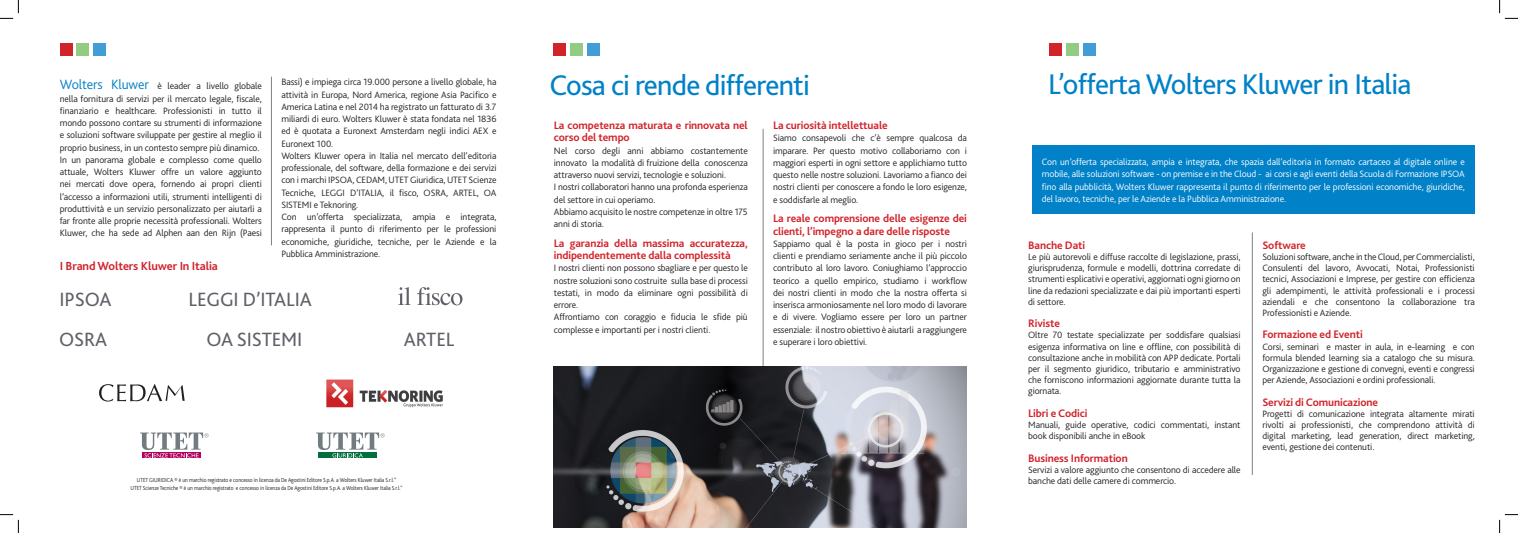
<style>
.page{position:relative;width:1518px;height:533px;background:#fff}
.page>*{position:absolute;margin:0;border:0;box-sizing:border-box;transform-origin:0 0}
.t1{font:29.75px "Bliss 2";letter-spacing:-.025em;color:#0081c8}
.t2{font:20.12px "Bliss 2";letter-spacing:-.01em;color:#616068}
.t3{font:700 12.25px "Bliss 2";letter-spacing:-.01em;color:#d1232a}
.t4{font:700 11.38px/12.2px "Bliss 2";letter-spacing:-.01em;color:#d1232a}
.t5{font:300 9.62px/12.2px "Bliss 2";letter-spacing:-.01em;color:#231f20;text-align:justify}
.t6{font:300 9.62px/12.2px "Bliss 2";letter-spacing:-.01em;color:#fff;text-align:justify}
.t7{font:300 6.12px/7.9px "Bliss 2";letter-spacing:-.01em;color:#231f20;text-align:center;scale:.9 1}
.s1{font-size:14px;color:#0081c8}
</style>
<div class="page">
<hr style="left:763px;top:129px;width:1px;height:361px;background:#808285">
<hr style="left:1252px;top:232px;width:1px;height:243px;background:#808285">
<div style="left:587px;top:43px;width:12px;height:13px;background:#409dd6"></div>
<div style="left:570px;top:43px;width:12px;height:13px;background:#92cc83"></div>
<div style="left:553px;top:43px;width:12px;height:13px;background:#d1232a"></div>
<div style="left:94px;top:43px;width:12px;height:13px;background:#409dd6"></div>
<div style="left:77px;top:43px;width:12px;height:13px;background:#92cc83"></div>
<div style="left:60px;top:43px;width:12px;height:13px;background:#d1232a"></div>
<div style="left:1083px;top:43px;width:13px;height:13px;background:#409dd6"></div>
<div style="left:1066px;top:43px;width:13px;height:13px;background:#92cc83"></div>
<div style="left:1049px;top:43px;width:13px;height:13px;background:#d1232a"></div>
<img style="left:554px;top:367px;width:412px;height:160px">
<hr style="left:271px;top:77px;width:1px;height:168px;background:#808285">
<svg style="left:142px;top:457px;width:59px;height:1px"></svg>
<svg style="left:140px;top:432px;width:69px;height:25px"></svg>
<svg style="left:318px;top:457px;width:58px;height:1px"></svg>
<svg style="left:316px;top:432px;width:68px;height:25px"></svg>
<img style="left:326px;top:379px;width:117px;height:29px">
<svg style="left:398px;top:287px;width:64px;height:18px"></svg>
<svg style="left:99px;top:384px;width:86px;height:17px"></svg>
<div style="left:1032px;top:145px;width:442px;height:68px;background:#0081c8"></div>
<svg style="left:0;top:0;width:19px;height:19px"></svg>
<svg style="left:0;top:514px;width:19px;height:19px"></svg>
<svg style="left:1499px;top:0;width:18px;height:19px"></svg>
<svg style="left:1499px;top:514px;width:18px;height:19px"></svg>
<p class="t5" style="left:60px;top:80px;width:204px"><span class="s1">Wolters Kluwer</span> è leader a livello globale</p>
<h1 class="t1" style="left:549px;top:66px;width:262px">Cosa ci rende differenti</h1>
<h1 class="t1" style="left:1048px;top:65px;width:365px">L’offerta Wolters Kluwer in Italia</h1>
<p class="t5" style="left:60px;top:92px;width:204px;text-align:left">nella fornitura di servizi per il mercato legale, fiscale, finanziario e healthcare. Professionisti in tutto il mondo possono contare su strumenti di informazione e soluzioni software sviluppate per gestire al meglio il proprio business, in un contesto sempre più dinamico.<br>In un panorama globale e complesso come quello attuale, Wolters Kluwer offre un valore aggiunto nei mercati dove opera, fornendo ai propri clienti l’accesso a informazioni utili, strumenti intelligenti di produttività e un servizio personalizzato per aiutarli a far fronte alle proprie necessità professionali. Wolters Kluwer, che ha sede ad Alphen aan den Rijn (Paesi</p>
<p class="t5" style="left:281px;top:76px;width:217px;text-align:left">Bassi) e impiega circa 19.000 persone a livello globale, ha attività in Europa, Nord America, regione Asia Pacifico e America Latina e nel 2014 ha registrato un fatturato di 3.7 miliardi di euro. Wolters Kluwer è stata fondata nel 1836 ed è quotata a Euronext Amsterdam negli indici AEX e Euronext 100.<br>Wolters Kluwer opera in Italia nel mercato dell’editoria professionale, del software, della formazione e dei servizi con i marchi IPSOA, CEDAM, UTET Giuridica, UTET Scienze Tecniche, LEGGI D’ITALIA, il fisco, OSRA, ARTEL, OA SISTEMI e Teknoring.<br>Con un’offerta specializzata, ampia e integrata, rappresenta il punto di riferimento per le professioni economiche, giuridiche, tecniche, per le Aziende e la Pubblica Amministrazione.</p>
<p class="t4" style="left:554px;top:119px;width:195px">La competenza maturata e rinnovata nel corso del tempo</p>
<p class="t5" style="left:554px;top:144px;width:195px;text-align:left">Nel corso degli anni abbiamo costantemente innovato la modalità di fruizione della conoscenza attraverso nuovi servizi, tecnologie e soluzioni.<br>I nostri collaboratori hanno una profonda esperienza del settore in cui operiamo.<br>Abbiamo acquisito le nostre competenze in oltre 175 anni di storia.</p>
<p class="t4" style="left:554px;top:237px;width:195px">La garanzia della massima accuratezza, indipendentemente dalla complessità</p>
<p class="t5" style="left:554px;top:262px;width:195px;text-align:left">I nostri clienti non possono sbagliare e per questo le nostre soluzioni sono costruite sulla base di processi testati, in modo da eliminare ogni possibilità di errore.<br>Affrontiamo con coraggio e fiducia le sfide più complesse e importanti per i nostri clienti.</p>
<p class="t4" style="left:773px;top:119px;width:116px">La curiosità intellettuale</p>
<p class="t5" style="left:773px;top:132px;width:195px">Siamo consapevoli che c’è sempre qualcosa da imparare. Per questo motivo collaboriamo con i maggiori esperti in ogni settore e applichiamo tutto questo nelle nostre soluzioni. Lavoriamo a fianco dei nostri clienti per conoscere a fondo le loro esigenze, e soddisfarle al meglio.</p>
<p class="t4" style="left:773px;top:212px;width:195px">La reale comprensione delle esigenze dei clienti, l’impegno a dare delle risposte</p>
<p class="t5" style="left:773px;top:237px;width:195px">Sappiamo qual è la posta in gioco per i nostri clienti e prendiamo seriamente anche il più piccolo contributo al loro lavoro. Coniughiamo l’approccio teorico a quello empirico, studiamo i workflow dei nostri clienti in modo che la nostra offerta si inserisca armoniosamente nel loro modo di lavorare e di vivere. Vogliamo essere per loro un partner essenziale: il nostro obiettivo è aiutarli a raggiungere e superare i loro obiettivi.</p>
<p class="t4" style="left:1262px;top:239px;width:45px">Software</p>
<p class="t6" style="left:1042px;top:155px;width:424px">Con un’offerta specializzata, ampia e integrata, che spazia dall’editoria in formato cartaceo al digitale online e mobile, alle soluzioni software - on premise e in the Cloud - ai corsi e agli eventi della Scuola di Formazione IPSOA fino alla pubblicità, Wolters Kluwer rappresenta il punto di riferimento per le professioni economiche, giuridiche, del lavoro, tecniche, per le Aziende e la Pubblica Amministrazione.</p>
<p class="t4" style="left:1028px;top:239px;width:58px">Banche Dati</p>
<p class="t5" style="left:1028px;top:251px;width:214px;line-height:11.2px">Le più autorevoli e diffuse raccolte di legislazione, prassi, giurisprudenza, formule e modelli, dottrina corredate di strumenti esplicativi e operativi, aggiornati ogni giorno on line da redazioni specializzate e dai più importanti esperti di settore.</p>
<p class="t4" style="left:1028px;top:317px;width:33px">Riviste</p>
<p class="t5" style="left:1028px;top:329px;width:214px;line-height:11.2px">Oltre 70 testate specializzate per soddisfare qualsiasi esigenza informativa on line e offline, con possibilità di consultazione anche in mobilità con APP dedicate. Portali per il segmento giuridico, tributario e amministrativo che forniscono informazioni aggiornate durante tutta la giornata.</p>
<p class="t4" style="left:1028px;top:407px;width:61px">Libri e Codici</p>
<p class="t5" style="left:1028px;top:419px;width:214px;line-height:11.2px">Manuali, guide operative, codici commentati, instant book disponibili anche in eBook</p>
<p class="t4" style="left:1028px;top:451px;width:101px">Business Information</p>
<p class="t5" style="left:1028px;top:464px;width:214px;line-height:11.2px">Servizi a valore aggiunto che consentono di accedere alle banche dati delle camere di commercio.</p>
<p class="t5" style="left:1262px;top:251px;width:214px;line-height:11.2px">Soluzioni software, anche in the Cloud, per Commercialisti, Consulenti del lavoro, Avvocati, Notai, Professionisti tecnici, Associazioni e Imprese, per gestire con efficienza gli adempimenti, le attività professionali e i processi aziendali e che consentono la collaborazione tra Professionisti e Aziende.</p>
<p class="t4" style="left:1262px;top:328px;width:102px">Formazione ed Eventi</p>
<p class="t5" style="left:1262px;top:340px;width:214px;line-height:11.2px">Corsi, seminari e master in aula, in e-learning e con formula blended learning sia a catalogo che su misura.<br>Organizzazione e gestione di convegni, eventi e congressi per Aziende, Associazioni e ordini professionali.</p>
<p class="t4" style="left:1262px;top:395px;width:117px">Servizi di Comunicazione</p>
<p class="t5" style="left:1262px;top:408px;width:214px;line-height:11.2px">Progetti di comunicazione integrata altamente mirati rivolti ai professionisti, che comprendono attività di digital marketing, lead generation, direct marketing, eventi, gestione dei contenuti.</p>
<p class="t3" style="left:60px;top:258px;width:160px">I Brand Wolters Kluwer In Italia</p>
<h2 class="t2" style="left:60px;top:287px;width:53px">IPSOA</h2>
<h2 class="t2" style="left:188px;top:287px;width:125px">LEGGI D’ITALIA</h2>
<h2 class="t2" style="left:59px;top:327px;width:50px">OSRA</h2>
<h2 class="t2" style="left:206px;top:327px;width:97px">OA SISTEMI</h2>
<h2 class="t2" style="left:404px;top:327px;width:52px">ARTEL</h2>
<p class="t7" style="left:130px;top:476px;width:304px">UTET GIURIDICA ® è un marchio registrato e concesso in licenza da De Agostini Editore S.p.A. a Wolters Kluwer Italia S.r.l.”<br>UTET Scienze Tecniche ® è un marchio registrato e concesso in licenza da De Agostini Editore S.p.A. a Wolters Kluwer Italia S.r.l.”</p>
</div>
